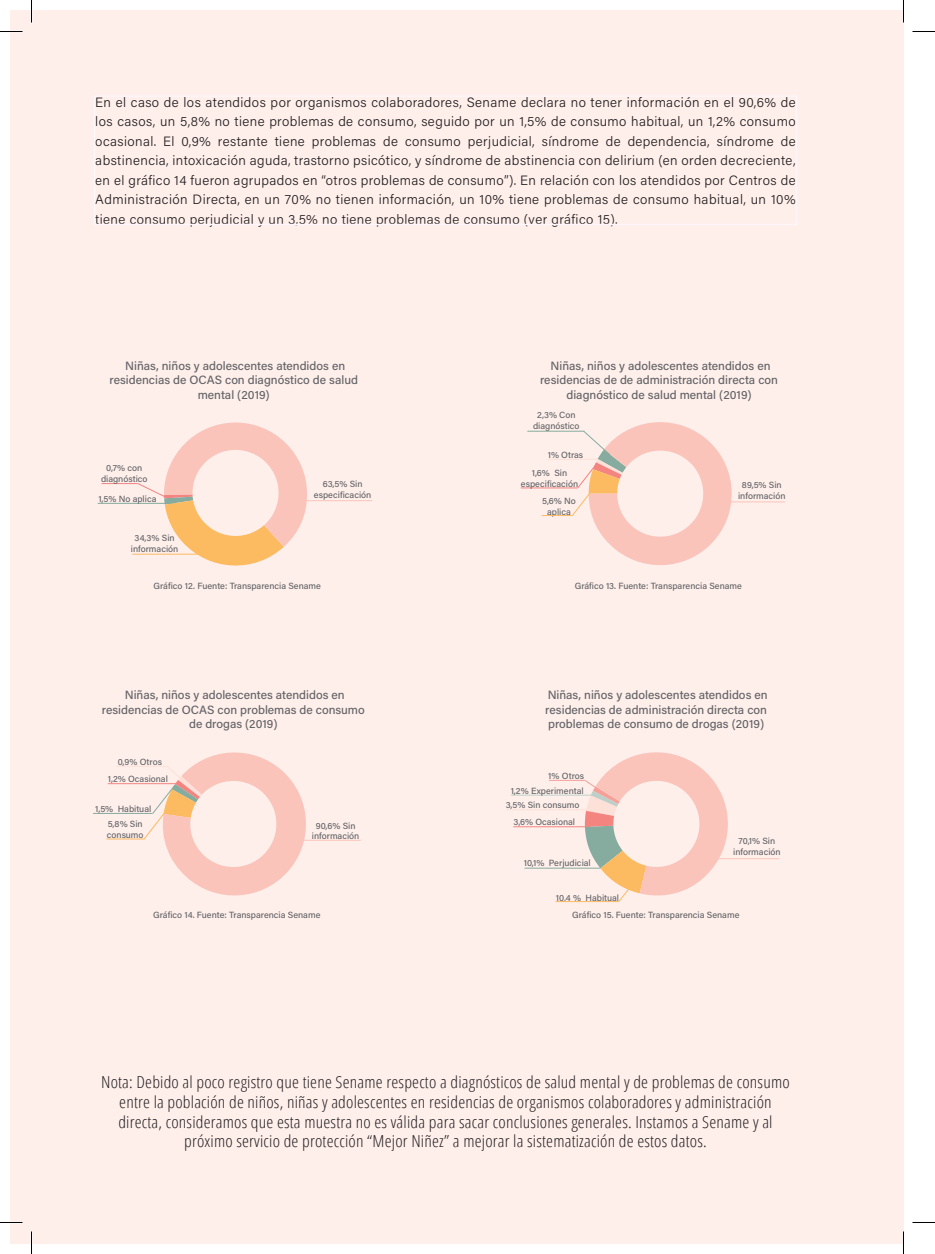
<style>
.page{position:relative;width:935px;height:1254px;background:#fff}
.page>*{position:absolute;margin:0;border:0;box-sizing:border-box;transform-origin:0 0}
.t1{font:300 condensed 16.5px/19.8px "Open Sans";letter-spacing:.01em;color:#231f20;text-align:center;scale:1.07 1}
.t2{font:300 13.5px/19.5px "Acumin Pro";letter-spacing:.03em;color:#231f20;text-align:justify}
.t3{font:500 12px/14.4px "Acumin Pro";color:#636366;text-align:center}
.t4{font:500 9px/10.8px "Acumin Pro";color:#636366;text-align:center}
</style>
<div class="page">
<div style="left:10px;top:10px;width:893px;height:1233px;background:#feefeb"></div>
<hr style="left:548px;top:459px;width:51px;height:1px;background:#fde0d8">
<hr style="left:98px;top:503px;width:77px;height:1px;background:#86ac9f">
<hr style="left:291px;top:500px;width:81px;height:1px;background:#fac4ba">
<hr style="left:132px;top:554px;width:66px;height:1px;background:#fcba61">
<svg style="left:137px;top:422px;width:170px;height:144px"></svg>
<hr style="left:102px;top:483px;width:36px;height:1px;background:#f38480">
<hr style="left:716px;top:501px;width:69px;height:1px;background:#fac4ba">
<hr style="left:542px;top:515px;width:30px;height:1px;background:#fcba61">
<hr style="left:520px;top:487px;width:57px;height:1px;background:#f38480">
<svg style="left:571px;top:422px;width:170px;height:143px"></svg>
<hr style="left:527px;top:431px;width:57px;height:1px;background:#86ac9f">
<hr style="left:108px;top:783px;width:70px;height:1px;background:#f38480">
<svg style="left:143px;top:752px;width:171px;height:144px"></svg>
<hr style="left:93px;top:813px;width:60px;height:1px;background:#86ac9f">
<hr style="left:116px;top:766px;width:52px;height:1px;background:#fde0d8">
<hr style="left:106px;top:838px;width:38px;height:1px;background:#fcba61">
<hr style="left:292px;top:840px;width:69px;height:1px;background:#fac4ba">
<hr style="left:513px;top:826px;width:77px;height:1px;background:#f38480">
<hr style="left:524px;top:867px;width:76px;height:1px;background:#86ac9f">
<hr style="left:506px;top:809px;width:83px;height:1px;background:#fde0d8">
<hr style="left:511px;top:794px;width:82px;height:1px;background:#becfc8">
<hr style="left:710px;top:858px;width:69px;height:1px;background:#fac4ba">
<hr style="left:555px;top:901px;width:63px;height:1px;background:#fcba61">
<hr style="left:549px;top:780px;width:36px;height:1px;background:#f6a09a">
<svg style="left:584px;top:752px;width:154px;height:150px"></svg>
<div style="left:94px;top:95px;width:703px;height:130px;border:2px solid #fef6f9"></div>
<hr style="left:0;top:1221px;width:22px;height:2px;background:#fff">
<hr style="left:902px;top:0;width:2px;height:23px;background:#fff">
<hr style="left:902px;top:1231px;width:2px;height:23px;background:#fff">
<svg style="left:0;top:31px;width:22px;height:1px"></svg>
<svg style="left:912px;top:31px;width:23px;height:1px"></svg>
<svg style="left:0;top:1222px;width:22px;height:1px"></svg>
<svg style="left:912px;top:1222px;width:23px;height:1px"></svg>
<svg style="left:31px;top:0;width:1px;height:23px"></svg>
<svg style="left:31px;top:1231px;width:1px;height:23px"></svg>
<svg style="left:903px;top:0;width:1px;height:23px"></svg>
<svg style="left:903px;top:1231px;width:1px;height:23px"></svg>
<p class="t2" style="left:95px;top:92px;width:702px">En el caso de los atendidos por organismos colaboradores, Sename declara no tener información en el 90,6% de los casos, un 5,8% no tiene problemas de consumo, seguido por un 1,5% de consumo habitual, un 1,2% consumo ocasional. El 0,9% restante tiene problemas de consumo perjudicial, síndrome de dependencia, síndrome de abstinencia, intoxicación aguda, trastorno psicótico, y síndrome de abstinencia con delirium (en orden decreciente, en el gráfico 14 fueron agrupados en “otros problemas de consumo”). En relación con los atendidos por Centros de Administración Directa, en un 70% no tienen información, un 10% tiene problemas de consumo habitual, un 10% tiene consumo perjudicial y un 3,5% no tiene problemas de consumo (ver gráfico 15).</p>
<p class="t3" style="left:109px;top:358px;width:250px">Niñas, niños y adolescentes atendidos en residencias de OCAS con diagnóstico de salud mental (2019)</p>
<p class="t3" style="left:540px;top:358px;width:239px">Niñas, niños y adolescentes atendidos en residencias de de administración directa con diagnóstico de salud mental (2019)</p>
<p class="t4" style="left:533px;top:409px;width:48px">2,3% Con diagnóstico</p>
<p class="t4" style="left:548px;top:449px;width:37px">1% Otras</p>
<p class="t4" style="left:101px;top:462px;width:48px">0,7% con diagnóstico</p>
<p class="t4" style="left:98px;top:493px;width:59px">1,5% No aplica</p>
<p class="t4" style="left:314px;top:478px;width:59px">63,5% Sin especificación</p>
<p class="t4" style="left:521px;top:467px;width:59px">1,6% Sin especificación</p>
<p class="t4" style="left:542px;top:495px;width:35px">5,6% No aplica</p>
<p class="t4" style="left:738px;top:479px;width:49px">89,5% Sin información</p>
<p class="t4" style="left:131px;top:532px;width:49px">34,3% Sin información</p>
<p class="t4" style="left:154px;top:579px;width:169px">Gráfico 12. Fuente: Transparencia Sename</p>
<p class="t4" style="left:575px;top:579px;width:169px">Gráfico 13. Fuente: Transparencia Sename</p>
<p class="t3" style="left:102px;top:687px;width:264px">Niñas, niños y adolescentes atendidos en residencias de OCAS con problemas de consumo de drogas (2019)</p>
<p class="t3" style="left:545px;top:687px;width:224px;text-align:justify">Niñas, niños y adolescentes atendidos en residencias de administración directa con problemas de consumo de drogas (2019)</p>
<p class="t4" style="left:118px;top:756px;width:46px">0,9% Otros</p>
<p class="t4" style="left:108px;top:773px;width:62px">1,2% Ocasional</p>
<p class="t4" style="left:548px;top:770px;width:37px">1% Otros</p>
<p class="t4" style="left:511px;top:785px;width:74px">1,2% Experimental</p>
<p class="t4" style="left:95px;top:803px;width:58px">1,5% Habitual</p>
<p class="t4" style="left:506px;top:799px;width:75px">3,5% Sin consumo</p>
<p class="t4" style="left:107px;top:818px;width:38px;text-align:left">5,8% Sin consumo</p>
<p class="t4" style="left:312px;top:819px;width:49px">90,6% Sin información</p>
<p class="t4" style="left:513px;top:816px;width:63px">3,6% Ocasional</p>
<p class="t4" style="left:733px;top:835px;width:49px">70,1% Sin información</p>
<p class="t4" style="left:524px;top:857px;width:69px">10,1% Perjudicial</p>
<p class="t4" style="left:556px;top:891px;width:65px">10,4 % Habitual</p>
<p class="t4" style="left:153px;top:909px;width:169px">Gráfico 14. Fuente: Transparencia Sename</p>
<p class="t4" style="left:572px;top:909px;width:169px">Gráfico 15. Fuente: Transparencia Sename</p>
<p class="t1" style="left:101px;top:1071px;width:645px">Nota: Debido al poco registro que tiene Sename respecto a diagnósticos de salud mental y de problemas de consumo entre la población de niños, niñas y adolescentes en residencias de organismos colaboradores y administración directa, consideramos que esta muestra no es válida para sacar conclusiones generales. Instamos a Sename y al próximo servicio de protección “Mejor Niñez” a mejorar la sistematización de estos datos.</p>
</div>
